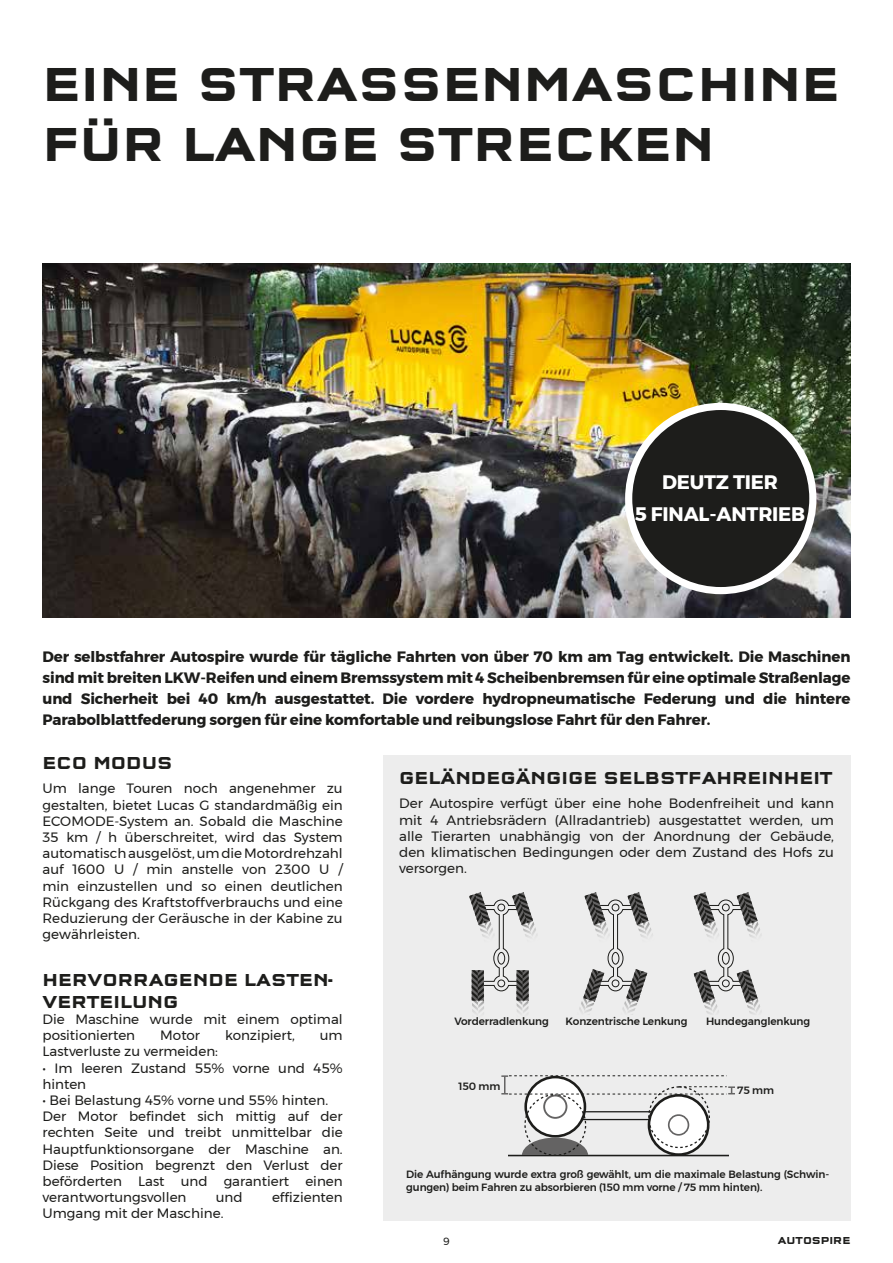
<style>
.page{position:relative;width:893px;height:1263px;background:#fff}
.page>*{position:absolute;margin:0;border:0;box-sizing:border-box;transform-origin:0 0}
.t1{font:700 49.5px/59.4px "Q Type Square";color:#1d1d1b}
.t2{font:700 19.5px/32px "Montserrat";letter-spacing:-.01em;color:#fff;text-align:center}
.t3{font:700 18px/21.6px "Q Type Square";color:#1d1d1b}
.t4{font:700 15px/21px "Montserrat";letter-spacing:-.01em;color:#1d1d1b;text-align:justify}
.t5{font:13.5px/16.2px "Montserrat";color:#1d1d1b}
.t6{font:500 10.5px/12.6px "Montserrat";letter-spacing:-.01em;color:#1d1d1b}
.t7{font:700 10.5px "Q Type Square";color:#1d1d1b}
.t8{font:10.5px "Montserrat";color:#1d1d1b}
</style>
<div class="page">
<img style="left:43px;top:264px;width:807px;height:354px">
<div style="left:383px;top:755px;width:467px;height:465px;background:#ededed"></div>
<svg style="left:694px;top:892px;width:66px;height:122px"></svg>
<svg style="left:579px;top:892px;width:74px;height:123px"></svg>
<svg style="left:469px;top:892px;width:68px;height:122px"></svg>
<svg style="left:501px;top:1075px;width:234px;height:81px"></svg>
<div style="left:629px;top:406px;width:184px;height:185px;background:#1d1d1b;border-radius:50%"></div>
<div style="left:625px;top:403px;width:191px;height:191px;border:7px solid #fff;border-radius:50%"></div>
<h1 class="t1" style="left:43px;top:55px;width:799px">EINE STRASSENMASCHINE<br>FÜR LANGE STRECKEN</h1>
<h2 class="t2" style="left:635px;top:466px;width:172px">DEUTZ TIER<br>5 FINAL-ANTRIEB</h2>
<p class="t4" style="left:43px;top:646px;width:809px">Der selbstfahrer Autospire wurde für tägliche Fahrten von über 70 km am Tag entwickelt. Die Maschinen sind mit breiten LKW-Reifen und einem Bremssystem mit 4 Scheibenbremsen für eine optimale Straßenlage und Sicherheit bei 40 km/h ausgestattet. Die vordere hydropneumatische Federung und die hintere Parabolblattfederung sorgen für eine komfortable und reibungslose Fahrt für den Fahrer.</p>
<h3 class="t3" style="left:43px;top:752px;width:132px">ECO MODUS</h3>
<p class="t5" style="left:43px;top:780px;width:302px;text-align:justify">Um lange Touren noch angenehmer zu gestalten, bietet Lucas G standardmäßig ein ECOMODE-System an. Sobald die Maschine 35 km / h überschreitet, wird das System automatisch ausgelöst, um die Motordrehzahl auf 1600 U / min anstelle von 2300 U / min einzustellen und so einen deutlichen Rückgang des Kraftstoffverbrauchs und eine Reduzierung der Geräusche in der Kabine zu gewährleisten.</p>
<h3 class="t3" style="left:399px;top:767px;width:435px">GELÄNDEGÄNGIGE SELBSTFAHREINHEIT</h3>
<p class="t5" style="left:399px;top:795px;width:436px;text-align:justify">Der Autospire verfügt über eine hohe Bodenfreiheit und kann mit 4 Antriebsrädern (Allradantrieb) ausgestattet werden, um alle Tierarten unabhängig von der Anordnung der Gebäude, den klimatischen Bedingungen oder dem Zustand des Hofs zu versorgen.</p>
<h3 class="t3" style="left:43px;top:969px;width:292px">HERVORRAGENDE LASTEN-<br>VERTEILUNG</h3>
<p class="t5" style="left:43px;top:1011px;width:302px">Die Maschine wurde mit einem optimal positionierten</p>
<p class="t5" style="left:160px;top:1027px;width:41px">Motor</p>
<p class="t5" style="left:225px;top:1027px;width:71px">konzipiert,</p>
<p class="t5" style="left:320px;top:1027px;width:24px">um</p>
<p class="t5" style="left:43px;top:1043px;width:177px">Lastverluste zu vermeiden:</p>
<p class="t5" style="left:43px;top:1059px;width:302px">• Im leeren Zustand 55% vorne und 45% hinten</p>
<p class="t5" style="left:43px;top:1092px;width:302px">• Bei Belastung 45% vorne und 55% hinten.<br>Der Motor befindet sich mittig auf der rechten Seite und treibt unmittelbar die Hauptfunktionsorgane der Maschine an.<br>Diese Position begrenzt den Verlust der beförderten Last und garantiert einen verantwortungsvollen</p>
<p class="t5" style="left:216px;top:1189px;width:28px">und</p>
<p class="t5" style="left:272px;top:1189px;width:72px">effizienten</p>
<p class="t5" style="left:43px;top:1205px;width:183px">Umgang mit der Maschine.</p>
<p class="t6" style="left:454px;top:1015px;width:96px">Vorderradlenkung</p>
<p class="t6" style="left:565px;top:1015px;width:124px">Konzentrische Lenkung</p>
<p class="t6" style="left:706px;top:1015px;width:106px">Hundeganglenkung</p>
<p class="t6" style="left:458px;top:1079px;width:43px">150 mm</p>
<p class="t6" style="left:737px;top:1084px;width:38px">75 mm</p>
<p class="t6" style="left:406px;top:1168px;width:424px">Die Aufhängung wurde extra groß gewählt, um die maximale Belastung (Schwin&shy;gungen) beim Fahren zu absorbieren (150 mm vorne / 75 mm hinten).</p>
<p class="t8" style="left:443px;top:1233px;width:8px">9</p>
<p class="t7" style="left:778px;top:1234px;width:74px">AUTOSPIRE</p>
</div>
